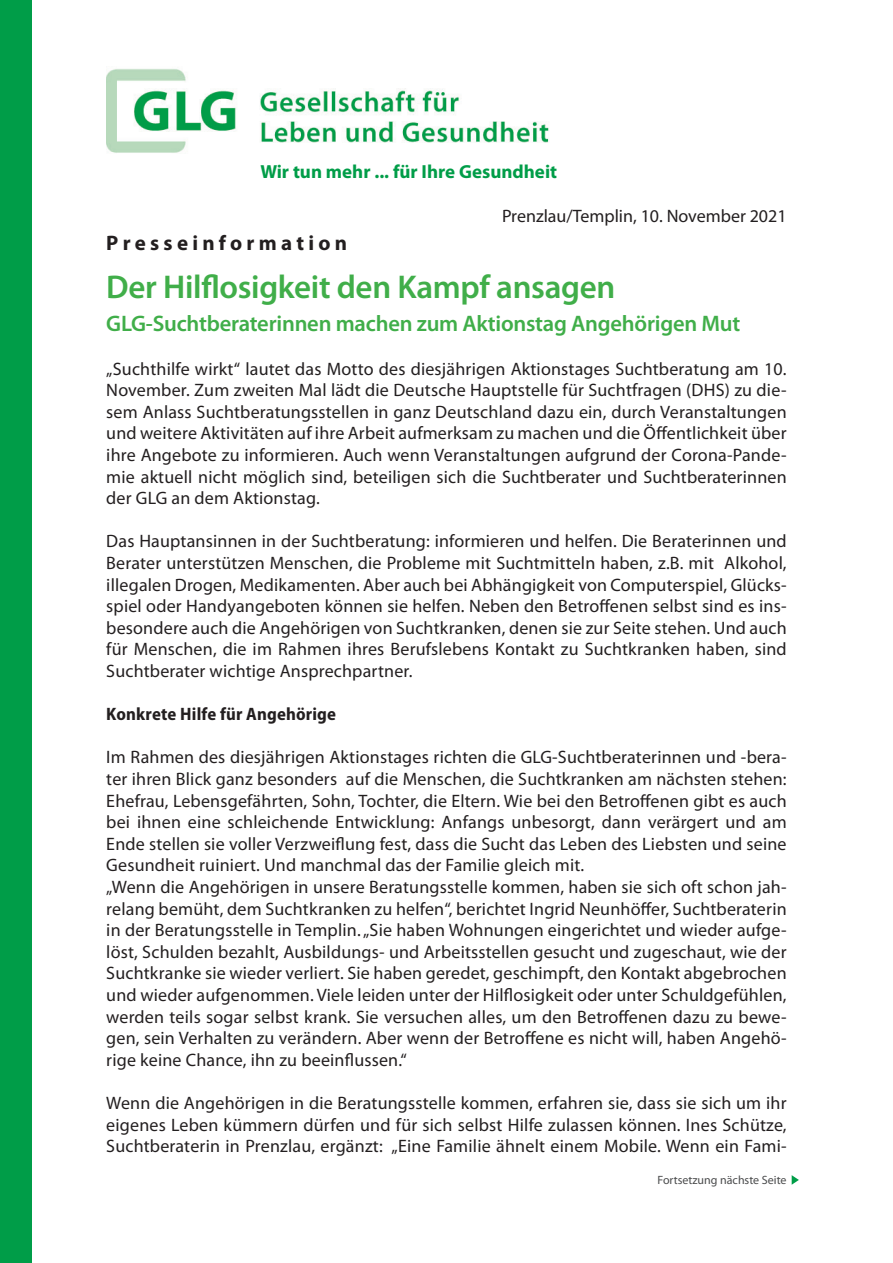
<style>
.page{position:relative;width:893px;height:1263px;background:#fff}
.page>*{position:absolute;margin:0;border:0;box-sizing:border-box;transform-origin:0 0}
.t1{font:600 33px "Myriad Pro";letter-spacing:-.01em;color:#40ae49}
.t2{font:600 22.5px "Myriad Pro";letter-spacing:-.01em;color:#40ae49}
.t3{font:700 21px "Myriad Pro";color:#231f20}
.t4{font:700 18.9px "Myriad Pro";color:#009d48}
.t5{font:18px/21.6px "Myriad Pro";letter-spacing:.01em;color:#231f20;text-align:justify}
.t6{font:700 semi-condensed 18px "Myriad Pro";letter-spacing:.01em;color:#231f20}
.t7{font:12px "Myriad Pro";color:#4b4c4d}
</style>
<div class="page">
<div style="left:0;top:0;width:32px;height:1263px;background:#009d48"></div>
<img style="left:107px;top:69px;width:442px;height:84px">
<svg style="left:792px;top:1175px;width:7px;height:10px"></svg>
<p class="t4" style="left:260px;top:159px;width:298px">Wir tun mehr ... für Ihre Gesundheit</p>
<p class="t5" style="left:502px;top:205px;width:286px">Prenzlau/Templin, 10. November 2021</p>
<p class="t3" style="left:106px;top:229px;width:242px">P r e s s e i n f o r m a t i o n</p>
<h1 class="t1" style="left:106px;top:266px;width:510px">Der Hilflosigkeit den Kampf ansagen</h1>
<p class="t2" style="left:106px;top:309px;width:636px">GLG-Suchtberaterinnen machen zum Aktionstag Angehörigen Mut</p>
<p class="t5" style="left:106px;top:357px;width:682px">„Suchthilfe wirkt“ lautet das Motto des diesjährigen Aktionstages Suchtberatung am 10.<br>November. Zum zweiten Mal lädt die Deutsche Hauptstelle für Suchtfragen (DHS) zu die&shy;sem Anlass Suchtberatungsstellen in ganz Deutschland dazu ein, durch Veranstaltungen und weitere Aktivitäten auf ihre Arbeit aufmerksam zu machen und die Öffentlichkeit über ihre Angebote zu informieren. Auch wenn Veranstaltungen aufgrund der Corona-Pande&shy;mie aktuell nicht möglich sind, beteiligen sich die Suchtberater und Suchtberaterinnen der GLG an dem Aktionstag.</p>
<p class="t5" style="left:106px;top:530px;width:682px">Das Hauptansinnen in der Suchtberatung: informieren und helfen. Die Beraterinnen und Berater unterstützen Menschen, die Probleme mit Suchtmitteln haben, z.B. mit Alkohol, illegalen Drogen, Medikamenten. Aber auch bei Abhängigkeit von Computerspiel, Glücks&shy;spiel oder Handyangeboten können sie helfen. Neben den Betroffenen selbst sind es ins&shy;besondere auch die Angehörigen von Suchtkranken, denen sie zur Seite stehen. Und auch für Menschen, die im Rahmen ihres Berufslebens Kontakt zu Suchtkranken haben, sind Suchtberater wichtige Ansprechpartner.</p>
<p class="t6" style="left:106px;top:704px;width:231px">Konkrete Hilfe für Angehörige</p>
<p class="t5" style="left:106px;top:746px;width:682px;text-align:left">Im Rahmen des diesjährigen Aktionstages richten die GLG-Suchtberaterinnen und -bera&shy;ter ihren Blick ganz besonders auf die Menschen, die Suchtkranken am nächsten stehen:<br>Ehefrau, Lebensgefährten, Sohn, Tochter, die Eltern. Wie bei den Betroffenen gibt es auch bei ihnen eine schleichende Entwicklung: Anfangs unbesorgt, dann verärgert und am Ende stellen sie voller Verzweiflung fest, dass die Sucht das Leben des Liebsten und seine Gesundheit ruiniert. Und manchmal das der Familie gleich mit.<br>„Wenn die Angehörigen in unsere Beratungsstelle kommen, haben sie sich oft schon jah&shy;relang bemüht, dem Suchtkranken zu helfen“, berichtet Ingrid Neunhöffer, Suchtberaterin in der Beratungsstelle in Templin. „Sie haben Wohnungen eingerichtet und wieder aufge&shy;löst, Schulden bezahlt, Ausbildungs- und Arbeitsstellen gesucht und zugeschaut, wie der Suchtkranke sie wieder verliert. Sie haben geredet, geschimpft, den Kontakt abgebrochen und wieder aufgenommen. Viele leiden unter der Hilflosigkeit oder unter Schuldgefühlen, werden teils sogar selbst krank. Sie versuchen alles, um den Betroffenen dazu zu bewe&shy;gen, sein Verhalten zu verändern. Aber wenn der Betroffene es nicht will, haben Angehö&shy;rige keine Chance, ihn zu beeinflussen.“</p>
<p class="t5" style="left:106px;top:1092px;width:682px">Wenn die Angehörigen in die Beratungsstelle kommen, erfahren sie, dass sie sich um ihr eigenes Leben kümmern dürfen und für sich selbst Hilfe zulassen können. Ines Schütze, Suchtberaterin in Prenzlau, ergänzt: „Eine Familie ähnelt einem Mobile. Wenn ein Fami-</p>
<p class="t7" style="left:657px;top:1172px;width:131px">Fortsetzung nächste Seite</p>
</div>
